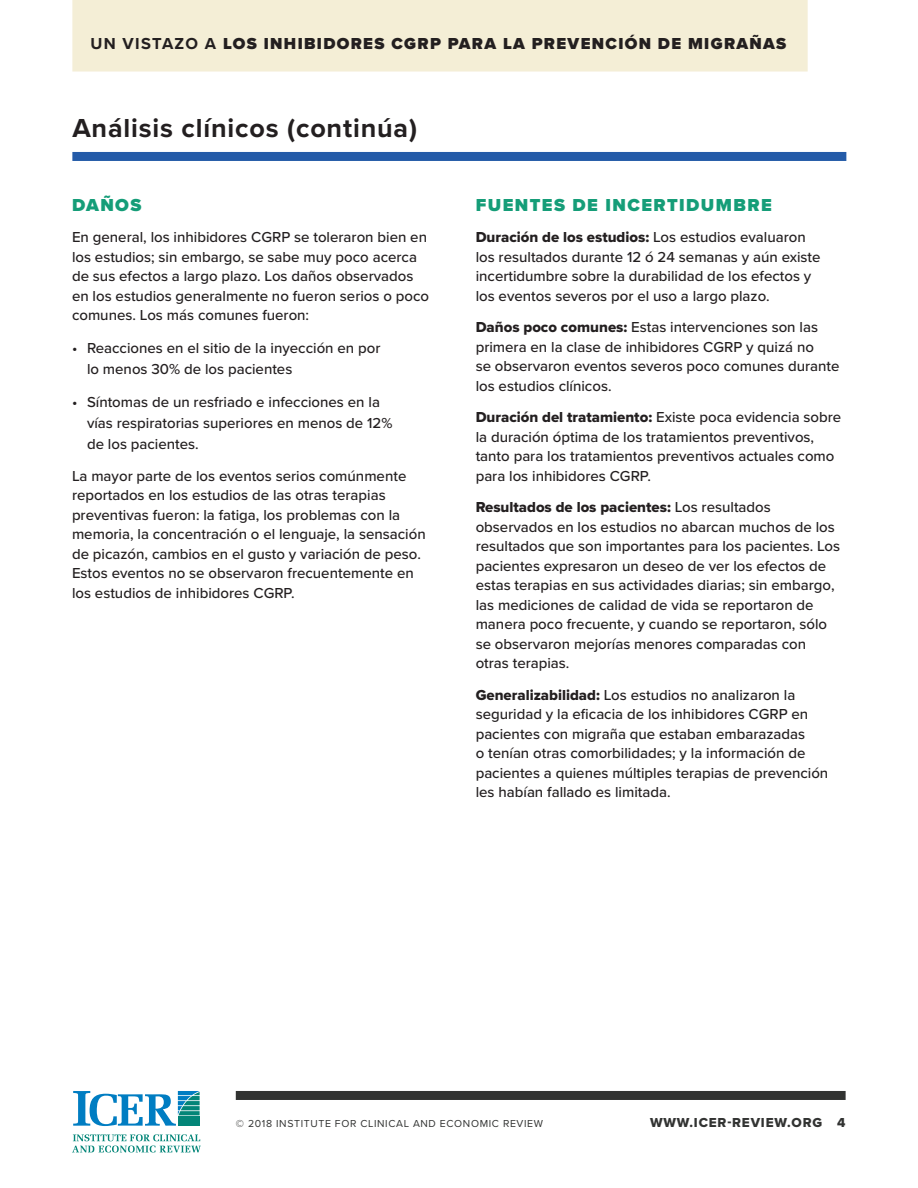
<style>
.page{position:relative;width:918px;height:1188px;background:#fff}
.page>*{position:absolute;margin:0;border:0;box-sizing:border-box;transform-origin:0 0}
.Header1{font:700 27px "Proxima Nova";letter-spacing:.03em;color:#231f20}
.header_2b{font:900 18px "Proxima Nova";letter-spacing:.08em;color:#159d78}
.t1{font:900 16.5px "Proxima Nova";letter-spacing:.08em;color:#231f20}
.Body{font:500 15px/19.5px "Proxima Nova";color:#231f20}
.t2{font:13.5px "Proxima Nova Extrabld";letter-spacing:.06em;color:#323332}
.t3{font:10.5px "Proxima Nova";letter-spacing:.06em;color:#323332}
.s1{font-weight:700}
.s2{font-family:"Proxima Nova Extrabld";font-weight:400}
</style>
<div class="page">
<div style="left:236px;top:1091px;width:610px;height:9px;background:#323332"></div>
<div style="left:72px;top:0;width:736px;height:72px;background:#f4eed6"></div>
<svg style="left:72px;top:1134px;width:129px;height:18px"></svg>
<svg style="left:73px;top:1091px;width:127px;height:35px"></svg>
<div style="left:72px;top:152px;width:774px;height:9px;background:#245ba8"></div>
<p class="t1" style="left:90px;top:34px;width:698px"><span class="s1">UN VISTAZO A</span> LOS INHIBIDORES CGRP PARA LA PREVENCIÓN DE MIGRAÑAS</p>
<p class="Header1" style="left:72px;top:112px;width:346px">Análisis clínicos (continúa)</p>
<p class="header_2b" style="left:72px;top:194px;width:71px">DAÑOS</p>
<p class="Body" style="left:72px;top:228px;width:359px">En general, los inhibidores CGRP se toleraron bien en los estudios; sin embargo, se sabe muy poco acerca de sus efectos a largo plazo. Los daños observados en los estudios generalmente no fueron serios o poco comunes. Los más comunes fueron:</p>
<p class="Body" style="left:87px;top:338px;width:295px;line-height:21px;text-indent:-15px">• Reacciones en el sitio de la inyección en por lo menos 30% de los pacientes</p>
<p class="Body" style="left:87px;top:392px;width:307px;line-height:21px;text-indent:-15px">• Síntomas de un resfriado e infecciones en la vías respiratorias superiores en menos de 12% de los pacientes.</p>
<p class="Body" style="left:72px;top:466px;width:355px">La mayor parte de los eventos serios comúnmente reportados en los estudios de las otras terapias preventivas fueron: la fatiga, los problemas con la memoria, la concentración o el lenguaje, la sensación de picazón, cambios en el gusto y variación de peso.<br>Estos eventos no se observaron frecuentemente en los estudios de inhibidores CGRP.</p>
<p class="header_2b" style="left:476px;top:194px;width:298px">FUENTES DE INCERTIDUMBRE</p>
<p class="Body" style="left:476px;top:228px;width:346px"><span class="s2">Duración de los estudios:</span> Los estudios evaluaron los resultados durante 12 ó 24 semanas y aún existe incertidumbre sobre la durabilidad de los efectos y los eventos severos por el uso a largo plazo.</p>
<p class="Body" style="left:476px;top:318px;width:365px"><span class="s2">Daños poco comunes:</span> Estas intervenciones son las primera en la clase de inhibidores CGRP y quizá no<br>se observaron eventos severos poco comunes durante los estudios clínicos.</p>
<p class="Body" style="left:476px;top:408px;width:367px"><span class="s2">Duración del tratamiento:</span> Existe poca evidencia sobre la duración óptima de los tratamientos preventivos, tanto para los tratamientos preventivos actuales como para los inhibidores CGRP.</p>
<p class="Body" style="left:476px;top:498px;width:366px"><span class="s2">Resultados de los pacientes:</span> Los resultados observados en los estudios no abarcan muchos de los resultados que son importantes para los pacientes. Los pacientes expresaron un deseo de ver los efectos de estas terapias en sus actividades diarias; sin embargo, las mediciones de calidad de vida se reportaron de manera poco frecuente, y cuando se reportaron, sólo se observaron mejorías menores comparadas con otras terapias.</p>
<p class="Body" style="left:476px;top:685px;width:354px"><span class="s2">Generalizabilidad:</span> Los estudios no analizaron la seguridad y la eficacia de los inhibidores CGRP en pacientes con migraña que estaban embarazadas<br>o tenían otras comorbilidades; y la información de pacientes a quienes múltiples terapias de prevención les habían fallado es limitada.</p>
<p class="t3" style="left:236px;top:1117px;width:309px">© 2018 INSTITUTE FOR CLINICAL AND ECONOMIC REVIEW</p>
<p class="t2" style="left:650px;top:1114px;width:197px">WWW.ICER-REVIEW.ORG 4</p>
</div>
